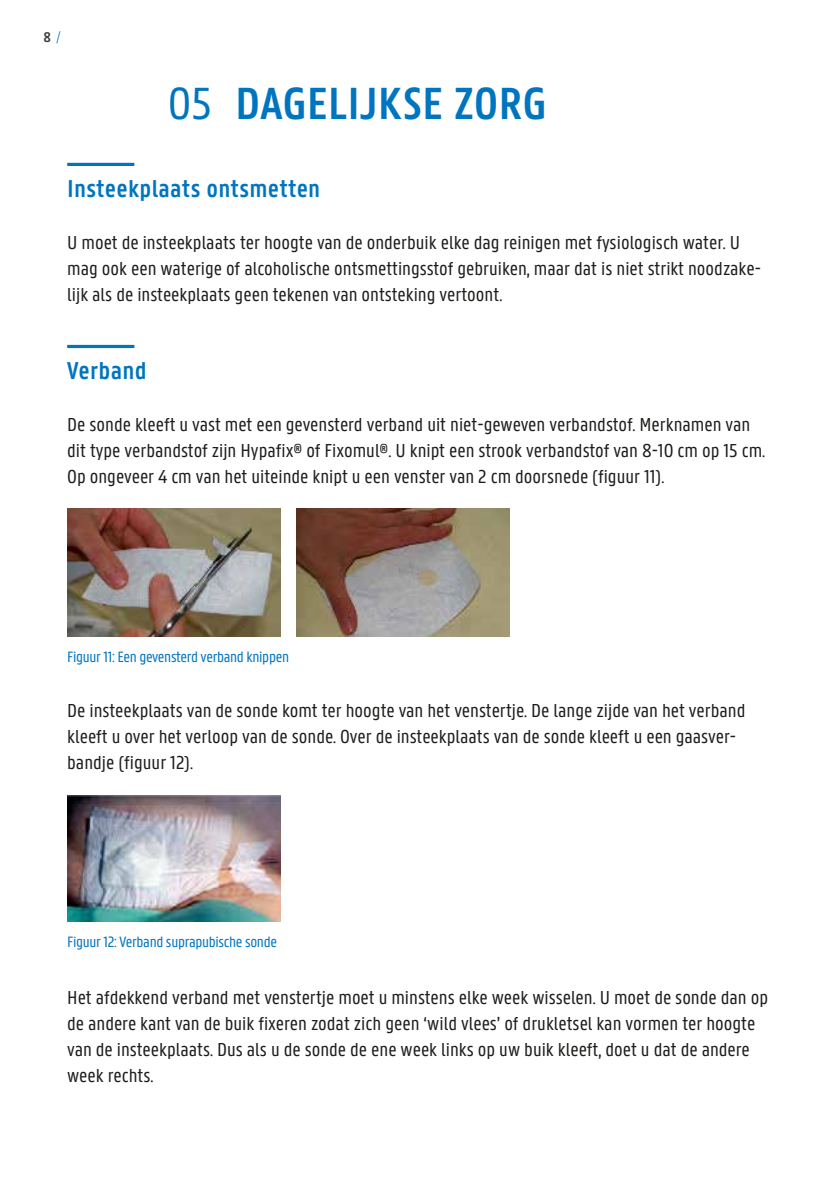
<style>
.page{position:relative;width:840px;height:1191px;background:#fff}
.page>*{position:absolute;margin:0;border:0;box-sizing:border-box;transform-origin:0 0}
.t1{font:600 48px "U Gent Panno Text";letter-spacing:-.005em;color:#0075bf}
.t2{font:600 26px "U Gent Panno Text";letter-spacing:.01em;color:#0075bf}
.t3{font:20px/26px "U Gent Panno Text";color:#1d1d1b}
.t4{font:16px "U Gent Panno Text";letter-spacing:-.02em;color:#0075bf}
.t5{font:600 15px "U Gent Panno Text";color:#3c3c3b}
.s1{font-weight:300;color:#0080c6}
.s2{font-weight:400}
</style>
<div class="page">
<hr style="left:67px;top:163px;width:67px;height:3px;background:#0075bf">
<hr style="left:67px;top:345px;width:67px;height:3px;background:#0075bf">
<img style="left:67px;top:509px;width:213px;height:127px">
<img style="left:67px;top:795px;width:213px;height:126px">
<img style="left:296px;top:509px;width:213px;height:127px">
<p class="t5" style="left:43px;top:28px;width:18px">8 <span class="s1">/</span></p>
<h1 class="t1" style="left:168px;top:74px;width:380px"><span class="s2">05</span> DAGELIJKSE ZORG</h1>
<h2 class="t2" style="left:67px;top:173px;width:254px">Insteekplaats ontsmetten</h2>
<p class="t3" style="left:67px;top:229px;width:695px">U moet de insteekplaats ter hoogte van de onderbuik elke dag reinigen met fysiologisch water. U mag ook een waterige of alcoholische ontsmettingsstof gebruiken, maar dat is niet strikt noodzake&shy;lijk als de insteekplaats geen tekenen van ontsteking vertoont.</p>
<h2 class="t2" style="left:67px;top:355px;width:81px">Verband</h2>
<p class="t3" style="left:67px;top:411px;width:699px">De sonde kleeft u vast met een gevensterd verband uit niet-geweven verbandstof. Merknamen van dit type verbandstof zijn Hypafix® of Fixomul®. U knipt een strook verbandstof van 8-10 cm op 15 cm.<br>Op ongeveer 4 cm van het uiteinde knipt u een venster van 2 cm doorsnede (figuur 11).</p>
<p class="t4" style="left:67px;top:647px;width:223px">Figuur 11: Een gevensterd verband knippen</p>
<p class="t3" style="left:67px;top:697px;width:679px">De insteekplaats van de sonde komt ter hoogte van het venstertje. De lange zijde van het verband kleeft u over het verloop van de sonde. Over de insteekplaats van de sonde kleeft u een gaasver&shy;bandje (figuur 12).</p>
<p class="t4" style="left:67px;top:932px;width:211px">Figuur 12: Verband suprapubische sonde</p>
<p class="t3" style="left:67px;top:983px;width:702px">Het afdekkend verband met venstertje moet u minstens elke week wisselen. U moet de sonde dan op de andere kant van de buik fixeren zodat zich geen ‘wild vlees’ of drukletsel kan vormen ter hoogte van de insteekplaats. Dus als u de sonde de ene week links op uw buik kleeft, doet u dat de andere week rechts.</p>
</div>
